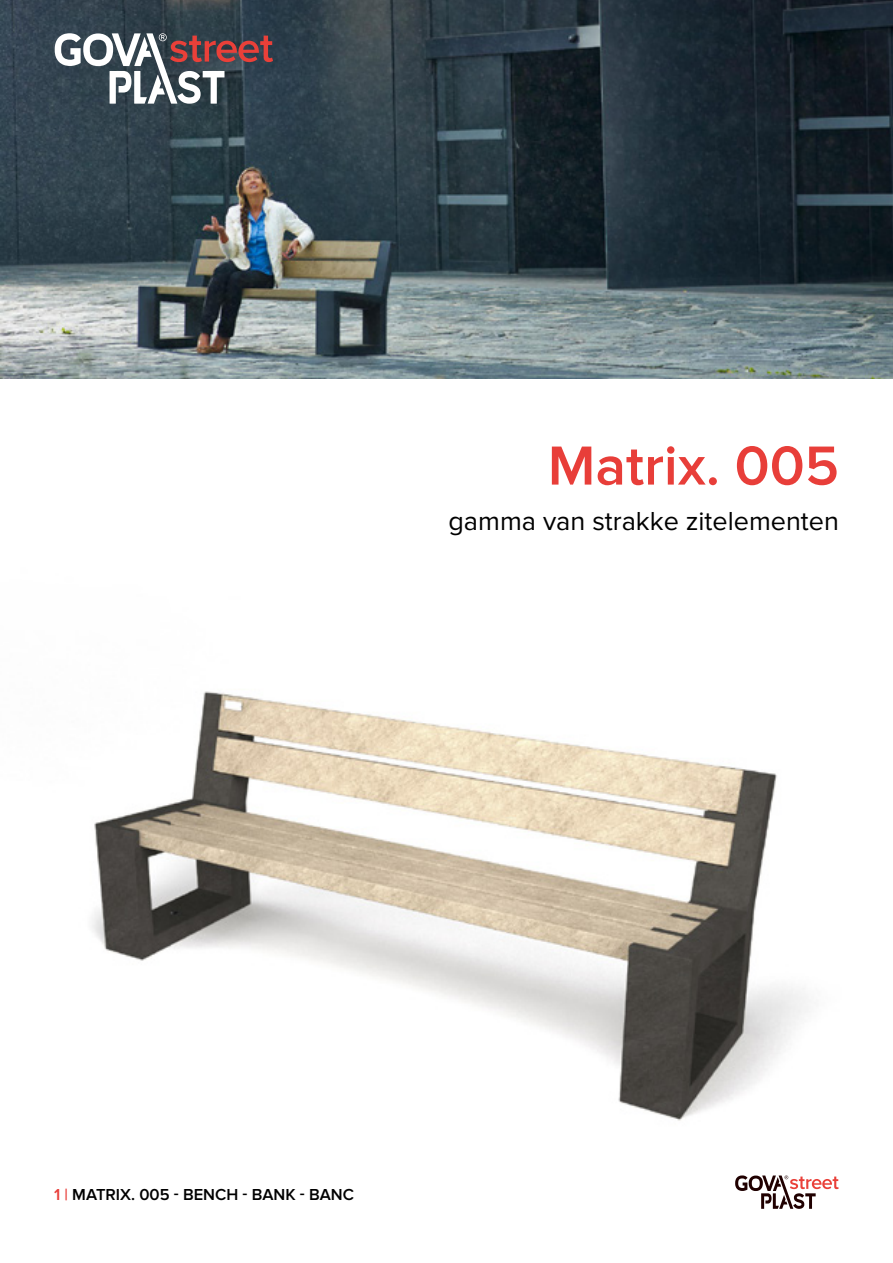
<style>
.page{position:relative;width:893px;height:1263px;background:#fff}
.page>*{position:absolute;margin:0;border:0;box-sizing:border-box;transform-origin:0 0}
.t1{font:600 57px "Proxima Nova";color:#e83e39}
.t2{font:27px "Proxima Nova";color:#000}
.t3{font:600 16.5px "Proxima Nova";color:#000}
.s1{color:#e83e39}
</style>
<div class="page">
<img style="left:0;top:0;width:893px;height:1121px">
<svg style="left:55px;top:33px;width:218px;height:71px"></svg>
<svg style="left:735px;top:1175px;width:104px;height:34px"></svg>
<p class="t1" style="left:548px;top:433px;width:293px">Matrix. 005</p>
<p class="t2" style="left:448px;top:505px;width:392px">gamma van strakke zitelementen</p>
<p class="t3" style="left:54px;top:1184px;width:302px"><span class="s1">1 |</span> MATRIX. 005 - BENCH - BANK - BANC</p>
</div>
